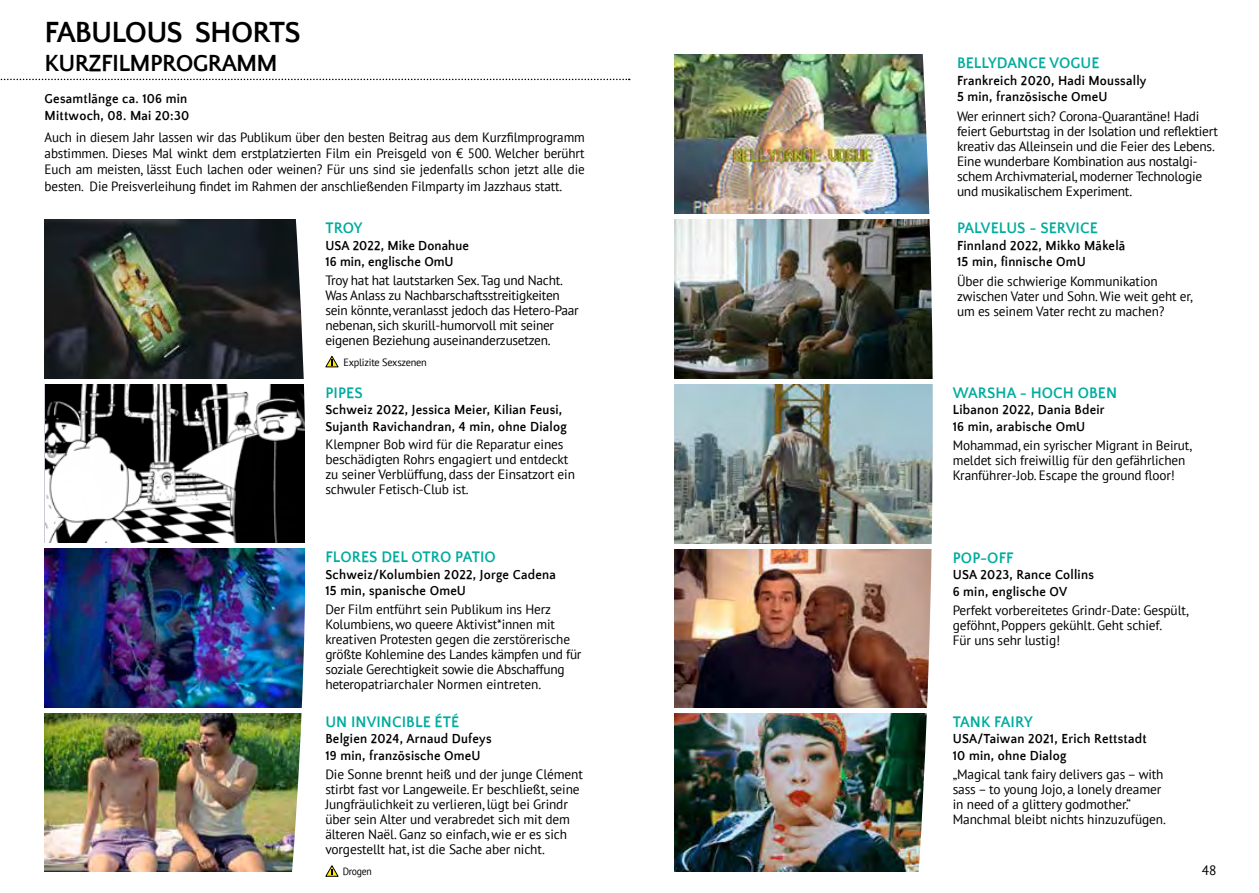
<style>
.page{position:relative;width:1259px;height:893px;background:#fff}
.page>*{position:absolute;margin:0;border:0;box-sizing:border-box;transform-origin:0 0}
.t1{font:700 30px "Quattrocento Sans";letter-spacing:-.03em;color:#000}
.t2{font:700 24px "Quattrocento Sans";letter-spacing:-.03em;color:#000}
.t3{font:700 15.75px "Quattrocento Sans";letter-spacing:.005em;color:#00ac9e}
.t4{font:13.5px/15px "PT Sans";letter-spacing:-.01em;color:#000}
.t5{font:700 13.5px/16.5px "Quattrocento Sans";letter-spacing:.02em;color:#000;scale:.95 1}
.t6{font:10.5px "PT Sans";letter-spacing:-.02em;color:#000}
.t7{font:10.5px "PT Sans";letter-spacing:-.02em;color:#000;scale:.93 1}
</style>
<div class="page">
<img style="left:45px;top:220px;width:246px;height:158px">
<img style="left:674px;top:55px;width:244px;height:158px">
<img style="left:45px;top:384px;width:246px;height:159px">
<img style="left:674px;top:220px;width:244px;height:158px">
<img style="left:45px;top:549px;width:246px;height:158px">
<img style="left:674px;top:385px;width:244px;height:158px">
<img style="left:45px;top:713px;width:246px;height:159px">
<img style="left:674px;top:549px;width:244px;height:159px">
<img style="left:674px;top:713px;width:244px;height:159px">
<svg style="left:0;top:79px;width:630px;height:1px"></svg>
<svg style="left:325px;top:356px;width:14px;height:12px"></svg>
<svg style="left:325px;top:865px;width:14px;height:12px"></svg>
<img style="left:918px;top:54px;width:15px;height:818px">
<img style="left:291px;top:219px;width:14px;height:653px">
<h1 class="t1" style="left:45px;top:17px;width:257px">Fabulous Shorts</h1>
<h2 class="t2" style="left:45px;top:50px;width:234px">Kurzfi lmprogramm</h2>
<p class="t5" style="left:45px;top:91px;width:154px">Gesamtlänge ca. 106 min<br>M ittwoch, 08. Mai 20:30</p>
<p class="t4" style="left:45px;top:129px;width:541px;line-height:16.2px;text-align:justify">Auch in diesem Jahr lassen wir das Publikum über den besten Beitrag aus dem Kurzfilmprogramm abstimmen. Dieses Mal winkt dem erstplatzierten Film ein Preisgeld von € 500. Welcher berührt Euch am meisten, lässt Euch lachen oder weinen? Für uns sind sie jedenfalls schon jetzt alle die besten. Die Preisverleihung findet im Rahmen der anschließenden Filmparty im Jazzhaus statt.</p>
<p class="t3" style="left:325px;top:220px;width:39px">TROY</p>
<p class="t5" style="left:325px;top:238px;width:153px">USA 2022, M ike Donahue<br>16 min, englische OmU</p>
<p class="t4" style="left:325px;top:272px;width:255px">Troy hat hat lautstarken Sex. Tag und Nacht.<br>Was Anlass zu Nachbarschaftsstreitigkeiten sein könnte, veranlasst jedoch das Hetero-Paar nebenan, sich skurill-humorvoll mit seiner eigenen Beziehung auseinanderzusetzen.</p>
<p class="t6" style="left:343px;top:355px;width:85px">Explizite Sexszenen</p>
<p class="t3" style="left:325px;top:384px;width:22px">PIPES</p>
<p class="t5" style="left:325px;top:402px;width:255px">Schweiz 2022, Jessica Meier, Kilian Feusi,<br>Sujanth Ravichandran, 4 min, ohne Dialog</p>
<p class="t4" style="left:325px;top:437px;width:251px">Klempner Bob wird für die Reparatur eines beschädigten Rohrs engagiert und entdeckt zu seiner Verblüffung, dass der Einsatzort ein schwuler Fetisch-Club ist.</p>
<p class="t3" style="left:325px;top:549px;width:10px">FLORES</p>
<p class="t3" style="left:381px;top:549px;width:10px">DEL</p>
<p class="t3" style="left:411px;top:549px;width:11px">OTRO</p>
<p class="t3" style="left:455px;top:549px;width:41px">PATIO</p>
<p class="t5" style="left:325px;top:566px;width:244px">Schweiz/Kolumbien 2022, Jorge Cadena<br>15 min, spanische OmeU</p>
<p class="t4" style="left:325px;top:602px;width:258px">Der Film entführt sein Publikum ins Herz Kolumbiens, wo queere Aktivist*innen mit kreativen Protesten gegen die zerstörerische größte Kohlemine des Landes kämpfen und für soziale Gerechtigkeit sowie die Abschaffung heteropatriarchaler Normen eintreten.</p>
<p class="t3" style="left:325px;top:713px;width:135px">UN INVINCIBLE ÉTÉ</p>
<p class="t5" style="left:325px;top:731px;width:176px">Belgien 2024, Arnaud Dufeys<br>19 min, französische OmeU</p>
<p class="t4" style="left:325px;top:766px;width:259px">Die Sonne brennt heiß und der junge Clément stirbt fast vor Langeweile. Er beschließt, seine Jungfräulichkeit zu verlieren, lügt bei Grindr über sein Alter und verabredet sich mit dem älteren Naël. Ganz so einfach, wie er es sich vorgestellt hat, ist die Sache aber nicht.</p>
<p class="t7" style="left:343px;top:865px;width:33px">Drogen</p>
<p class="t3" style="left:957px;top:55px;width:51px">BELLYDANCE</p>
<p class="t3" style="left:1049px;top:55px;width:11px">VOGUE</p>
<p class="t5" style="left:957px;top:72px;width:201px">Frankreich 2020, Hadi Moussally<br>5 min, französische OmeU</p>
<p class="t4" style="left:957px;top:108px;width:262px">Wer erinnert sich? Corona-Quarantäne! Hadi feiert Geburtstag in der Isolation und reflektiert kreativ das Alleinsein und die Feier des Lebens.<br>Eine wunderbare Kombination aus nostalgi&shy;schem Archivmaterial, moderner Technologie und musikalischem Experiment.</p>
<p class="t3" style="left:957px;top:220px;width:10px">PALVELUS</p>
<p class="t3" style="left:1029px;top:220px;width:21px">- SERV</p>
<p class="t3" style="left:1075px;top:220px;width:14px">ICE</p>
<p class="t5" style="left:957px;top:238px;width:179px">Finnland 2022, Mikko Mäkelä<br>15 min, finnische OmU</p>
<p class="t4" style="left:957px;top:274px;width:237px">Über die schwierige Kommunikation zwischen Vater und Sohn. Wie weit geht er, um es seinem Vater recht zu machen?</p>
<p class="t3" style="left:952px;top:385px;width:12px">WARSHA</p>
<p class="t3" style="left:1019px;top:385px;width:23px">- HOCH</p>
<p class="t3" style="left:1077px;top:385px;width:30px">OBEN</p>
<p class="t5" style="left:952px;top:402px;width:161px">Libanon 2022, Dania Bdeir<br>16 min, arabische OmU</p>
<p class="t4" style="left:952px;top:437px;width:241px">Mohammad, ein syrischer Migrant in Beirut, meldet sich freiwillig für den gefährlichen<br>Kranführer-Job. Escape the ground floor!</p>
<p class="t3" style="left:952px;top:549px;width:44px">POP-OFF</p>
<p class="t5" style="left:952px;top:567px;width:150px">USA 2023, Rance Collins<br>6 min, englische OV</p>
<p class="t4" style="left:952px;top:602px;width:237px">Perfekt vorbereitetes Grindr-Date: Gespült, geföhnt, Poppers gekühlt. Geht schief.<br>Für uns sehr lustig!</p>
<p class="t3" style="left:952px;top:713px;width:11px">TANK</p>
<p class="t3" style="left:994px;top:713px;width:40px">FAIRY</p>
<p class="t5" style="left:952px;top:731px;width:206px">U SA/Taiwan 2021, Erich Rettstadt<br>10 min, ohne Dialog</p>
<p class="t4" style="left:952px;top:766px;width:215px">„Magical tank fairy delivers gas – with sass – to young Jojo, a lonely dreamer in need of a glittery godmother.“ Manchmal bleibt nichts hinzuzufügen.</p>
<p class="t4" style="left:1201px;top:863px;width:16px">48</p>
</div>
